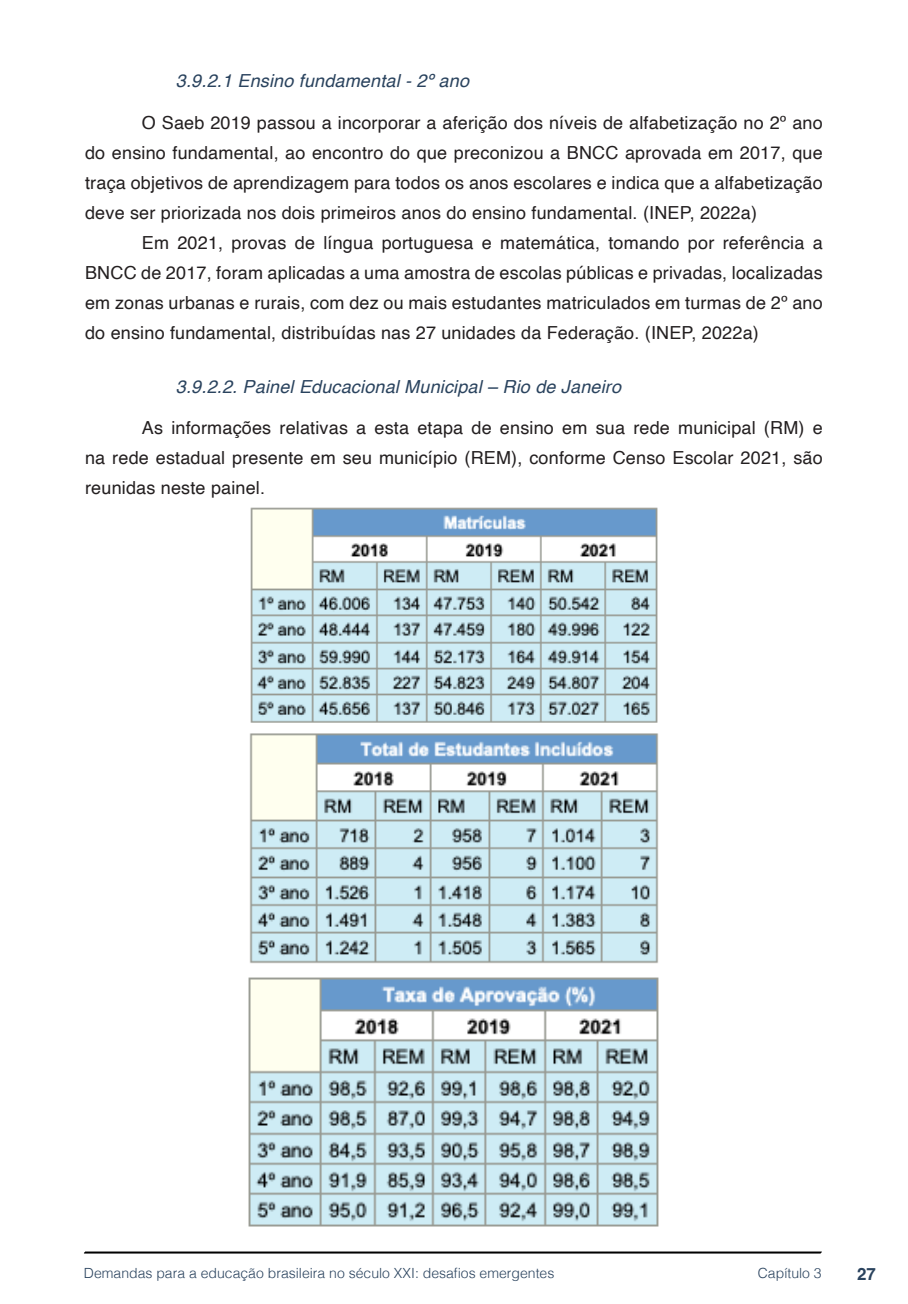
<style>
.page{position:relative;width:908px;height:1304px;background:#fff}
.page>*{position:absolute;margin:0;border:0;box-sizing:border-box;transform-origin:0 0}
.txt{font:18px/30px "Helvetica";letter-spacing:.01em;color:#231f20;text-align:justify}
.tit_4{font:italic 18px "Helvetica";letter-spacing:.01em;color:#2a435e}
.t1{font:700 16.8px "Helvetica";color:#2a435e}
.t2{font:300 14px "Helvetica";color:#2a435e}
</style>
<div class="page">
<svg style="left:84px;top:1251px;width:737px;height:3px;background:#515151"></svg>
<img style="left:250px;top:507px;width:408px;height:216px">
<img style="left:249px;top:733px;width:409px;height:231px">
<img style="left:248px;top:977px;width:411px;height:250px">
<p class="tit_4" style="left:176px;top:67px;width:294px">3.9.2.1 Ensino fundamental - 2º ano</p>
<p class="txt" style="left:85px;top:108px;width:738px;text-indent:57px">O Saeb 2019 passou a incorporar a aferição dos níveis de alfabetização no 2º ano do ensino fundamental, ao encontro do que preconizou a BNCC aprovada em 2017, que traça objetivos de aprendizagem para todos os anos escolares e indica que a alfabetização deve ser priorizada nos dois primeiros anos do ensino fundamental. (INEP, 2022a)</p>
<p class="txt" style="left:85px;top:228px;width:738px;text-indent:57px">Em 2021, provas de língua portuguesa e matemática, tomando por referência a BNCC de 2017, foram aplicadas a uma amostra de escolas públicas e privadas, localizadas em zonas urbanas e rurais, com dez ou mais estudantes matriculados em turmas de 2º ano do ensino fundamental, distribuídas nas 27 unidades da Federação. (INEP, 2022a)</p>
<p class="tit_4" style="left:176px;top:372px;width:446px">3.9.2.2. Painel Educacional Municipal – Rio de Janeiro</p>
<p class="txt" style="left:85px;top:413px;width:738px;text-indent:57px">As informações relativas a esta etapa de ensino em sua rede municipal (RM) e na rede estadual presente em seu município (REM), conforme Censo Escolar 2021, são reunidas neste painel.</p>
<p class="t2" style="left:84px;top:1261px;width:471px">Demandas para a educação brasileira no século XXI: desafios emergentes</p>
<p class="t2" style="left:757px;top:1261px;width:65px">Capítulo 3</p>
<p class="t1" style="left:856px;top:1264px;width:20px">27</p>
</div>
